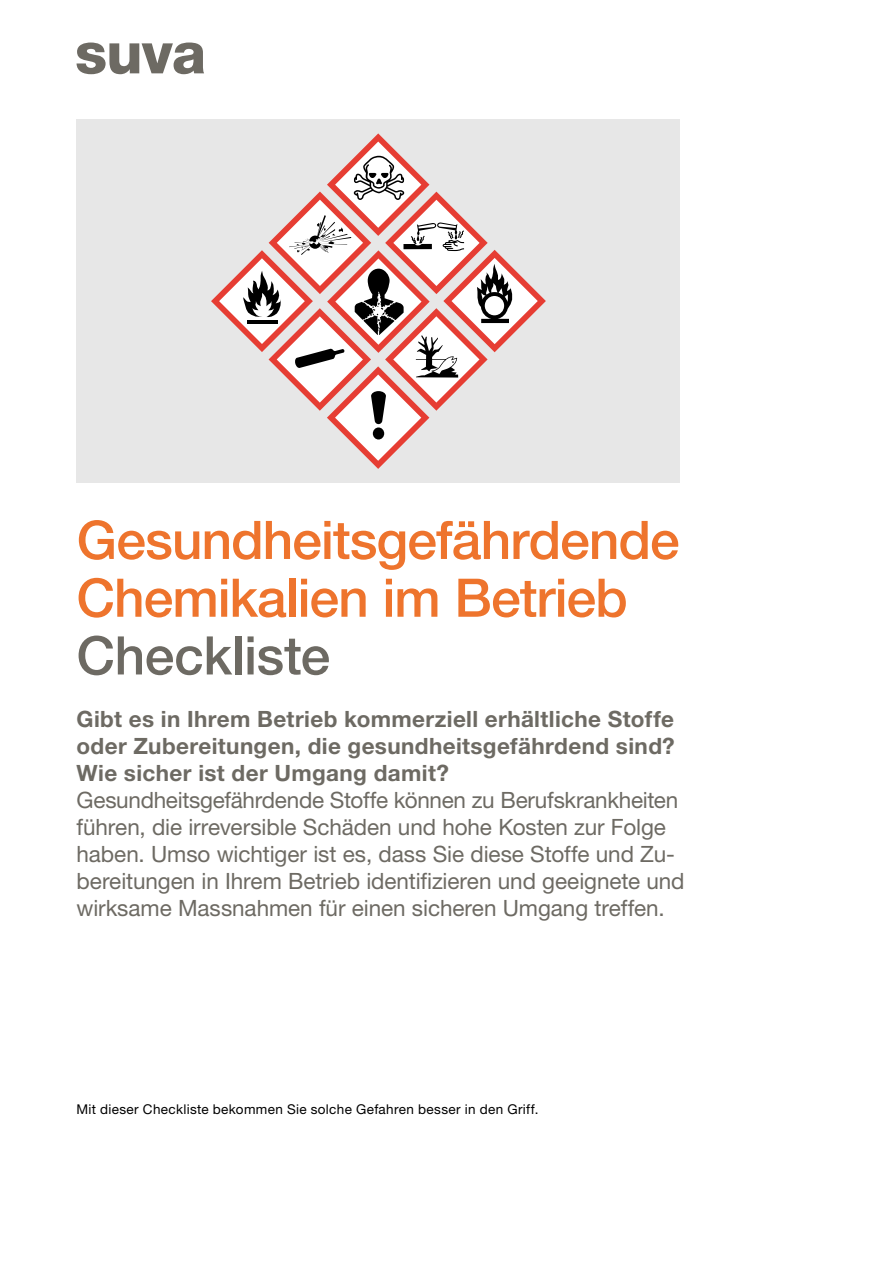
<style>
.page{position:relative;width:893px;height:1263px;background:#fff}
.page>*{position:absolute;margin:0;border:0;box-sizing:border-box;transform-origin:0 0}
.t1{font:500 53.25px/57.8px "Helvetica Neue LT Std";letter-spacing:-.02em;color:#ee742d}
.t2{font:500 53.25px "Helvetica Neue LT Std";letter-spacing:-.01em;color:#6d6a63}
.t3{font:22.5px/27px "Helvetica Neue LT Std";letter-spacing:-.005em;color:#6d6a63}
.t4{font:700 22.5px/27px "Helvetica Neue LT Std";letter-spacing:.015em;color:#6d6a63;text-align:justify}
.t5{font:13.5px "Helvetica Neue LT Std";letter-spacing:.025em;color:#000}
</style>
<div class="page">
<svg style="left:77px;top:43px;width:127px;height:31px"></svg>
<div style="left:77px;top:119px;width:603px;height:364px;background:#e7e7e7"></div>
<svg style="left:211px;top:133px;width:335px;height:336px"></svg>
<h1 class="t1" style="left:77px;top:511px;width:605px">Gesundheitsgefährdende<br>Chemikalien im Betrieb</h1>
<h1 class="t2" style="left:77px;top:624px;width:255px">Checkliste</h1>
<p class="t4" style="left:77px;top:705px;width:600px">Gibt es in Ihrem Betrieb kommerziell erhältliche Stoffe oder Zubereitungen, die gesundheitsgefährdend sind?<br>Wie sicher ist der Umgang damit?</p>
<p class="t3" style="left:77px;top:786px;width:609px">Gesundheitsgefährdende Stoffe können zu Berufskrankheiten führen, die irreversible Schäden und hohe Kosten zur Folge haben. Umso wichtiger ist es, dass Sie diese Stoffe und Zu&shy;bereitungen in Ihrem Betrieb identifizieren und geeignete und wirksame Massnahmen für einen sicheren Umgang treffen.</p>
<p class="t5" style="left:77px;top:1101px;width:463px">Mit dieser Checkliste bekommen Sie solche Gefahren besser in den Griff.</p>
</div>
